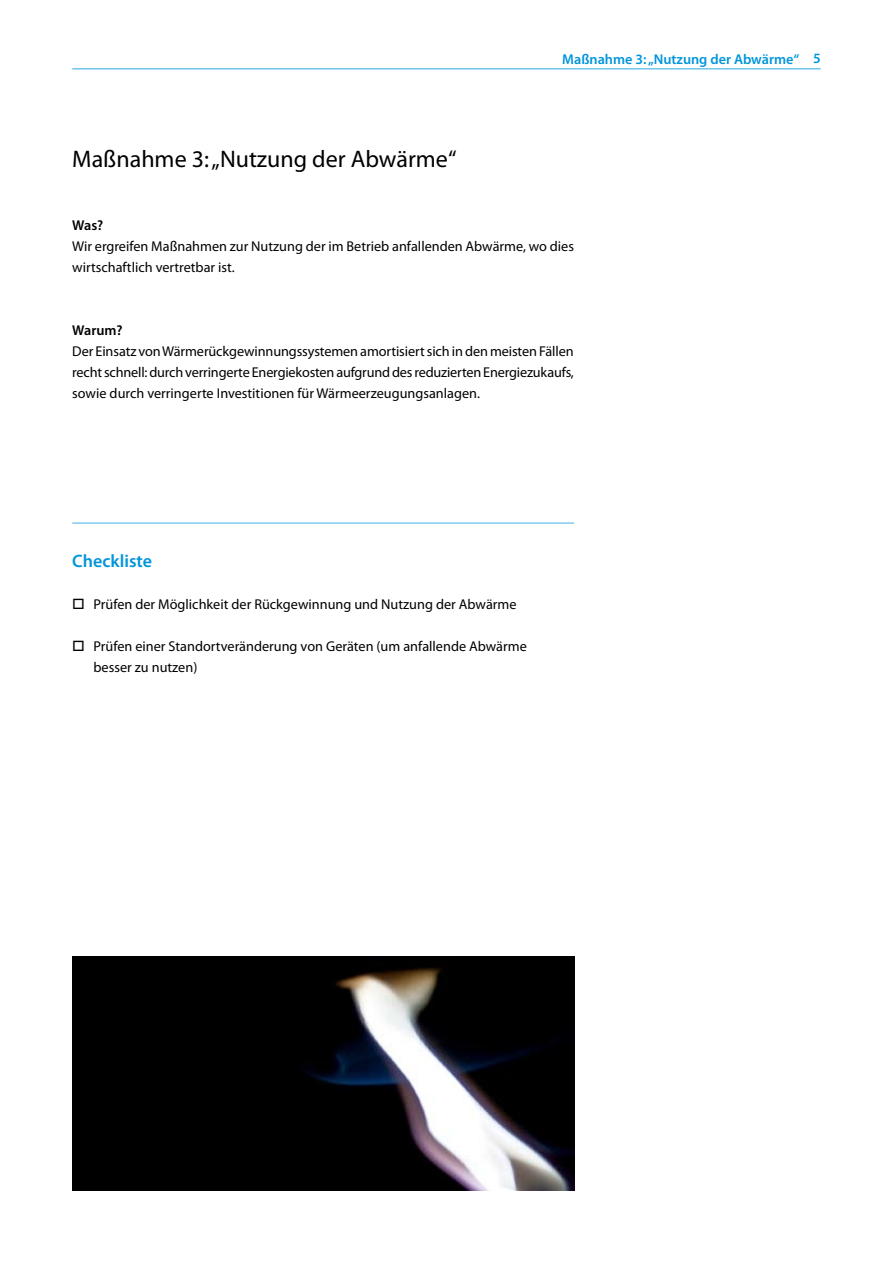
<style>
.page{position:relative;width:893px;height:1263px;background:#fff}
.page>*{position:absolute;margin:0;border:0;box-sizing:border-box;transform-origin:0 0}
.t1{font:24px "Myriad Pro";color:#000}
.t2{font:600 18px "Myriad Pro";color:#0095da}
.t3{font:14.25px/21px "Myriad Pro";color:#000}
.t4{font:600 14.25px "Myriad Pro";color:#0095da}
.t5{font:600 14.25px "Myriad Pro";color:#000}
</style>
<div class="page">
<hr style="left:72px;top:68px;width:749px;height:2px;background:#73c5eb">
<hr style="left:72px;top:522px;width:502px;height:2px;background:#80caed">
<img style="left:72px;top:957px;width:502px;height:234px">
<p class="t4" style="left:562px;top:50px;width:239px">Maßnahme 3: „Nutzung der Abwärme“</p>
<p class="t4" style="left:813px;top:50px;width:9px">5</p>
<h1 class="t1" style="left:72px;top:144px;width:386px">Maßnahme 3: „Nutzung der Abwärme“</h1>
<p class="t5" style="left:72px;top:216px;width:33px">Was?</p>
<p class="t3" style="left:72px;top:235px;width:503px">Wir ergreifen Maßnahmen zur Nutzung der im Betrieb anfallenden Abwärme, wo dies wirtschaftlich vertretbar ist.</p>
<p class="t5" style="left:72px;top:321px;width:52px">Warum?</p>
<p class="t3" style="left:72px;top:340px;width:503px;text-align:justify">Der Einsatz von Wärmerückgewinnungssystemen amortisiert sich in den meisten Fällen recht schnell: durch verringerte Energiekosten aufgrund des reduzierten Energiezukaufs, sowie durch verringerte Investitionen für Wärmeerzeugungsanlagen.</p>
<p class="t2" style="left:72px;top:550px;width:81px">Checkliste</p>
<p class="t3" style="left:72px;top:594px;width:446px">□ Prüfen der Möglichkeit der Rückgewinnung und Nutzung der Abwärme</p>
<p class="t3" style="left:94px;top:636px;width:435px;text-indent:-21px">□ Prüfen einer Standortveränderung von Geräten (um anfallende Abwärme besser zu nutzen)</p>
</div>
